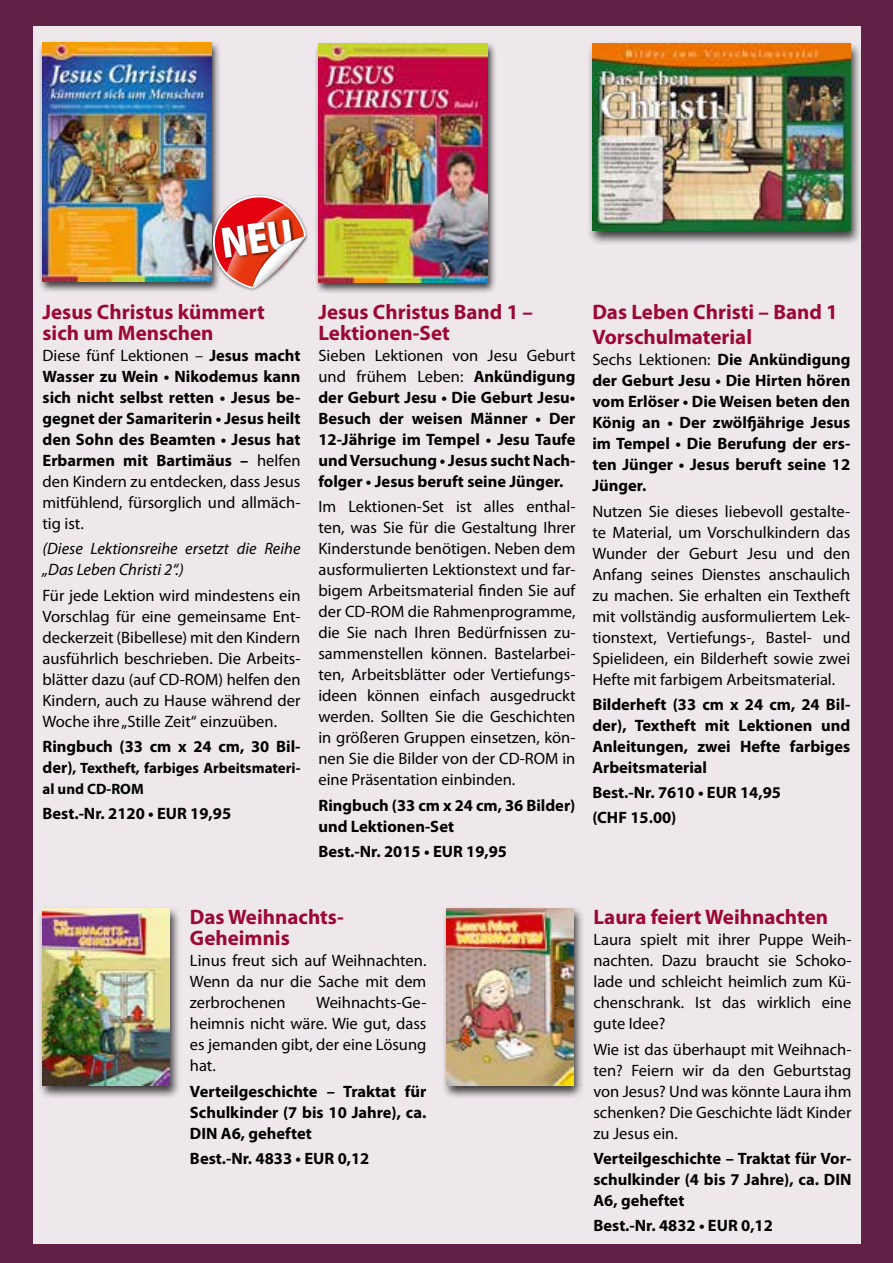
<style>
.page{position:relative;width:893px;height:1263px;background:#612046}
.page>*{position:absolute;margin:0;border:0;box-sizing:border-box;transform-origin:0 0}
.t1{font:700 21px/21px "Myriad Pro";color:#9c0834}
.t2{font:16.5px/21px "Myriad Pro";color:#000;text-align:justify}
.t3{font:700 16.5px/21px "Myriad Pro";color:#000;text-align:justify}
.t4{font:italic 16.5px/21px "Myriad Pro";color:#000}
.t5{font:700 15px/21px "Myriad Pro";color:#000}
.s1{font-weight:400}
.s2{font-size:16.5px}
</style>
<div class="page">
<div style="left:33px;top:27px;width:827px;height:1217px;background:#eee8ec"></div>
<div style="left:38px;top:40px;width:183px;height:253px;background:#000;opacity:.75"></div>
<img style="left:43px;top:43px;width:168px;height:238px">
<div style="left:314px;top:41px;width:182px;height:253px;background:#000;opacity:.75"></div>
<img style="left:318px;top:43px;width:169px;height:239px">
<img style="left:173px;top:182px;width:142px;height:112px">
<div style="left:587px;top:40px;width:275px;height:205px;background:#000;opacity:.75"></div>
<img style="left:592px;top:43px;width:258px;height:188px">
<div style="left:37px;top:905px;width:143px;height:194px;background:#000;opacity:.75"></div>
<img style="left:43px;top:909px;width:126px;height:177px">
<div style="left:441px;top:905px;width:143px;height:194px;background:#000;opacity:.75"></div>
<img style="left:447px;top:909px;width:126px;height:177px">
<img style="left:207px;top:190px;width:102px;height:101px">
<p class="t1" style="left:43px;top:302px;width:224px">Jesus Christus kümmert sich um Menschen</p>
<p class="t3" style="left:43px;top:345px;width:259px"><span class="s1">Diese fünf Lektionen –</span> Jesus macht Wasser zu Wein • Nikodemus kann sich nicht selbst retten • Jesus be&shy;gegnet der Samariterin • Jesus heilt den Sohn des Beamten • Jesus hat Erbarmen mit Bartimäus – <span class="s1">helfen den Kindern zu entdecken, dass Jesus mitfühlend, fürsorglich und allmäch&shy;tig ist.</span></p>
<p class="t4" style="left:43px;top:538px;width:259px">(Diese Lektionsreihe ersetzt die Reihe „Das Leben Christi 2“.)</p>
<p class="t2" style="left:43px;top:585px;width:259px">Für jede Lektion wird mindestens ein Vorschlag für eine gemeinsame Ent&shy;deckerzeit (Bibellese) mit den Kindern ausführlich beschrieben. Die Arbeits&shy;blätter dazu (auf CD-ROM) helfen den Kindern, auch zu Hause während der Woche ihre „Stille Zeit“ einzuüben.</p>
<p class="t3" style="left:43px;top:736px;width:259px">Ringbuch (33 cm x 24 cm, 30 Bil-</p>
<p class="t5" style="left:43px;top:757px;width:259px"><span class="s2">der)</span>, Textheft, farbiges Arbeitsmateri&shy;al und CD-ROM</p>
<p class="t3" style="left:43px;top:803px;width:190px">Best.-Nr. 2120 • EUR 19,95</p>
<p class="t1" style="left:318px;top:302px;width:216px">Jesus Christus Band 1 –<br>Lektionen-Set</p>
<p class="t3" style="left:318px;top:345px;width:259px"><span class="s1">Sieben Lektionen von Jesu Geburt und frühem Leben:</span> Ankündigung der Geburt Jesu • Die Geburt Jesu• Besuch der weisen Männer • Der 12-Jährige im Tempel • Jesu Taufe und Versuchung • Jesus sucht Nach&shy;folger • Jesus beruft seine Jünger.</p>
<p class="t2" style="left:318px;top:497px;width:259px">Im Lektionen-Set ist alles enthal&shy;ten, was Sie für die Gestaltung Ihrer Kinderstunde benötigen. Neben dem ausformulierten Lektionstext und far&shy;bigem Arbeitsmaterial finden Sie auf der CD-ROM die Rahmenprogramme, die Sie nach Ihren Bedürfnissen zu&shy;sammenstellen können. Bastelarbei&shy;ten, Arbeitsblätter oder Vertiefungs&shy;ideen können einfach ausgedruckt werden. Sollten Sie die Geschichten in größeren Gruppen einsetzen, kön&shy;nen Sie die Bilder von der CD-ROM in eine Präsentation einbinden.</p>
<p class="t3" style="left:318px;top:795px;width:259px">Ringbuch (33 cm x 24 cm, 36 Bilder) und Lektionen-Set</p>
<p class="t3" style="left:318px;top:841px;width:190px">Best.-Nr. 2015 • EUR 19,95</p>
<p class="t1" style="left:592px;top:300px;width:247px;line-height:25.2px">Das Leben Christi – Band 1<br>Vorschulmaterial</p>
<p class="t3" style="left:592px;top:349px;width:259px"><span class="s1">Sechs Lektionen:</span> Die Ankündigung der Geburt Jesu • Die Hirten hören vom Erlöser • Die Weisen beten den König an • Der zwölfjährige Jesus im Tempel • Die Berufung der ers&shy;ten Jünger • Jesus beruft seine 12<br>Jünger.</p>
<p class="t2" style="left:592px;top:501px;width:259px">Nutzen Sie dieses liebevoll gestalte&shy;te Material, um Vorschulkindern das Wunder der Geburt Jesu und den Anfang seines Dienstes anschaulich zu machen. Sie erhalten ein Textheft mit vollständig ausformuliertem Lek&shy;tionstext, Vertiefungs-, Bastel- und Spielideen, ein Bilderheft sowie zwei Hefte mit farbigem Arbeitsmaterial.</p>
<p class="t3" style="left:592px;top:694px;width:259px">Bilderheft (33 cm x 24 cm, 24 Bil&shy;der), Textheft mit Lektionen und Anleitungen, zwei Hefte farbiges Arbeitsmaterial</p>
<p class="t3" style="left:592px;top:780px;width:190px;line-height:25.2px">Best.-Nr. 7610 • EUR 14,95 (CHF 15.00)</p>
<p class="t1" style="left:190px;top:907px;width:155px">Das Weihnachts-<br>Geheimnis</p>
<p class="t2" style="left:190px;top:951px;width:238px">Linus freut sich auf Weihnachten.<br>Wenn da nur die Sache mit dem zerbrochenen</p>
<p class="t2" style="left:190px;top:993px;width:238px;text-indent:126px">Weihnachts-Ge&shy;heimnis nicht wäre. Wie gut, dass es jemanden gibt, der eine Lösung hat.</p>
<p class="t3" style="left:190px;top:1081px;width:238px">Verteilgeschichte – Traktat für Schulkinder (7 bis 10 Jahre), ca.<br>DIN A6, geheftet</p>
<p class="t3" style="left:190px;top:1148px;width:181px">Best.-Nr. 4833 • EUR 0,12</p>
<p class="t1" style="left:593px;top:907px;width:236px">Laura feiert Weihnachten</p>
<p class="t2" style="left:593px;top:930px;width:259px">Laura spielt mit ihrer Puppe Weih&shy;nachten. Dazu braucht sie Schoko&shy;lade und schleicht heimlich zum Kü&shy;chenschrank. Ist das wirklich eine gute Idee?</p>
<p class="t2" style="left:593px;top:1039px;width:259px">Wie ist das überhaupt mit Weihnach&shy;ten? Feiern wir da den Geburtstag von Jesus? Und was könnte Laura ihm schenken? Die Geschichte lädt Kinder zu Jesus ein.</p>
<p class="t3" style="left:593px;top:1148px;width:259px">Verteilgeschichte – Traktat für Vor&shy;schulkinder (4 bis 7 Jahre), ca. DIN A6, geheftet</p>
<p class="t3" style="left:593px;top:1215px;width:181px">Best.-Nr. 4832 • EUR 0,12</p>
</div>
